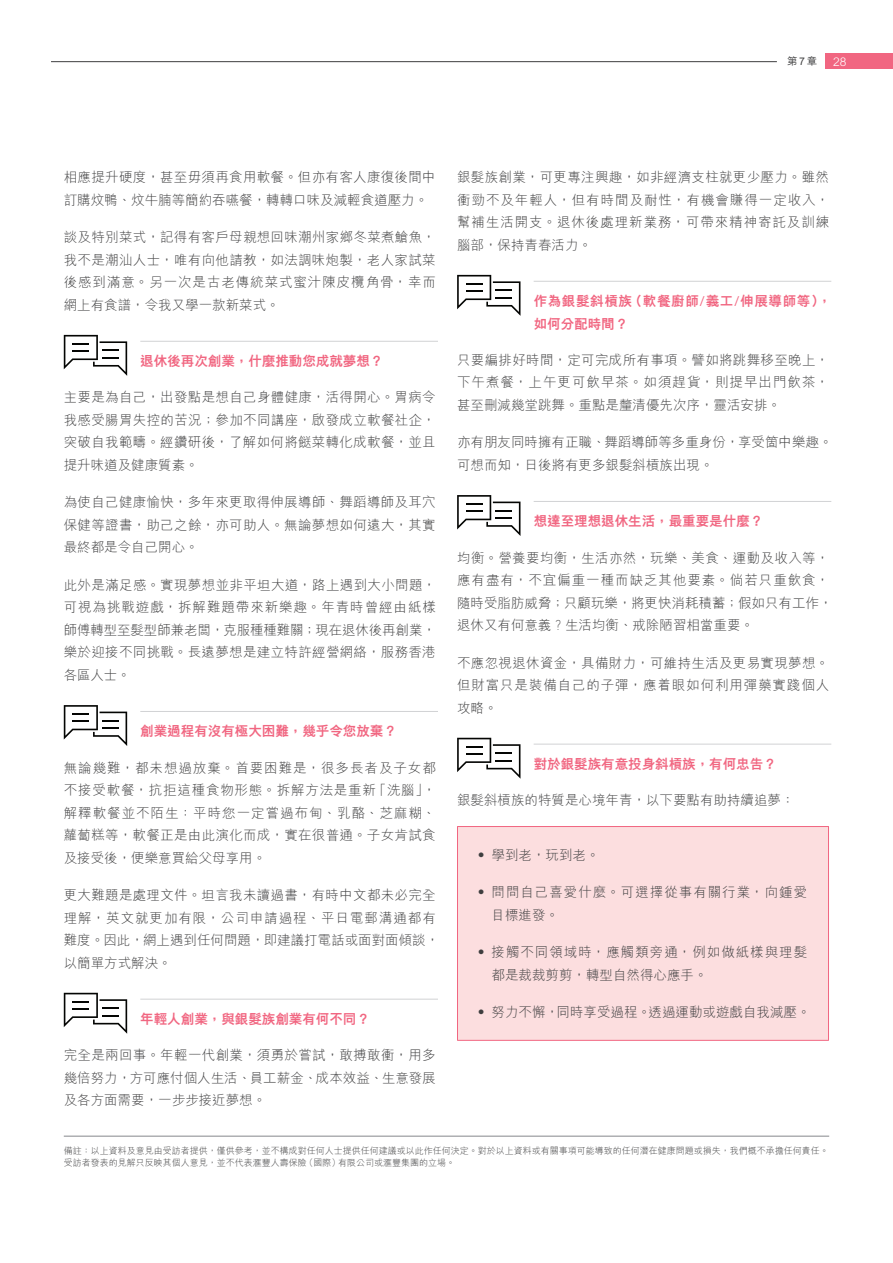
<style>
.page{position:relative;width:893px;height:1263px;background:#fff}
.page>*{position:absolute;margin:0;border:0;box-sizing:border-box;transform-origin:0 0}
.t1{font:300 13.5px/22.5px "M Hei H Kfor HSBC";letter-spacing:.025em;color:#3e3e3f;text-align:justify}
.t2{font:300 13.5px/22.5px "M Hei H Kfor HSBC";color:#3e3e3f}
.t3{font:800 13.5px "M Hei H Kfor HSBC";color:#f16681}
.t4{font:300 13.5px/22.5px "M Hei H Kfor HSBC";letter-spacing:.075em;color:#3e3e3f}
.t5{font:800 13.5px/22.5px "M Hei H Kfor HSBC";letter-spacing:.05em;color:#f16681}
.t6{font:300 12px "M Hei H Kfor HSBC";color:#fff}
.t7{font:500 10.5px "M Hei H Kfor HSBC";color:#3e3e3f}
.t8{font:300 9px/12px "M Hei H Kfor HSBC";color:#3e3e3f}
</style>
<div class="page">
<div style="left:825px;top:53px;width:68px;height:16px;background:#f16681"></div>
<hr style="left:51px;top:61px;width:726px;height:1px;background:#3e3e3f">
<hr style="left:140px;top:341px;width:298px;height:1px;background:#d1d2d4">
<svg style="left:64px;top:335px;width:63px;height:41px"></svg>
<hr style="left:140px;top:711px;width:298px;height:1px;background:#d1d2d4">
<svg style="left:64px;top:705px;width:63px;height:41px"></svg>
<hr style="left:140px;top:999px;width:298px;height:1px;background:#d1d2d4">
<svg style="left:64px;top:993px;width:63px;height:41px"></svg>
<hr style="left:534px;top:281px;width:297px;height:1px;background:#d1d2d4">
<svg style="left:457px;top:275px;width:63px;height:41px"></svg>
<hr style="left:534px;top:501px;width:297px;height:1px;background:#d1d2d4">
<svg style="left:457px;top:495px;width:63px;height:41px"></svg>
<hr style="left:534px;top:744px;width:297px;height:1px;background:#d1d2d4">
<svg style="left:457px;top:738px;width:63px;height:40px"></svg>
<div style="left:457px;top:826px;width:371px;height:214px;background:#fcdedf"></div>
<hr style="left:457px;top:826px;width:372px;height:1px;background:#f16681">
<hr style="left:457px;top:827px;width:1px;height:213px;background:#f16681">
<hr style="left:828px;top:827px;width:1px;height:213px;background:#f16681">
<hr style="left:457px;top:1040px;width:372px;height:1px;background:#f16681">
<hr style="left:64px;top:1135px;width:765px;height:2px;background:#939598">
<p class="t7" style="left:787px;top:53px;width:31px">第7章</p>
<p class="t6" style="left:833px;top:55px;width:15px">28</p>
<p class="t1" style="left:64px;top:166px;width:373px">相應提升硬度，甚至毋須再食用軟餐。但亦有客人康復後間中訂購炆鴨、炆牛腩等簡約吞嚥餐，轉轉口味及減輕食道壓力。</p>
<p class="t1" style="left:64px;top:226px;width:374px">談及特別菜式，記得有客戶母親想回味潮州家鄉冬菜煮䱽魚，我不是潮汕人士，唯有向他請教，如法調味炮製，老人家試菜後感到滿意。另一次是古老傳統菜式蜜汁陳皮欖角骨，幸而網上有食譜，令我又學一款新菜式。</p>
<p class="t3" style="left:140px;top:354px;width:245px">退休後再次創業，什麼推動您成就夢想？</p>
<p class="t1" style="left:64px;top:386px;width:373px">主要是為自己，出發點是想自己身體健康，活得開心。胃病令我感受腸胃失控的苦況；參加不同講座，啟發成立軟餐社企，突破自我範疇。經鑽研後，了解如何將餸菜轉化成軟餐，並且提升味道及健康質素。</p>
<p class="t1" style="left:64px;top:491px;width:373px">為使自己健康愉快，多年來更取得伸展導師、舞蹈導師及耳穴保健等證書，助己之餘，亦可助人。無論夢想如何遠大，其實最終都是令自己開心。</p>
<p class="t1" style="left:64px;top:573px;width:374px">此外是滿足感。實現夢想並非平坦大道，路上遇到大小問題，可視為挑戰遊戲，拆解難題帶來新樂趣。年青時曾經由紙樣師傅轉型至髮型師兼老闆，克服種種難關；現在退休後再創業，樂於迎接不同挑戰。長遠夢想是建立特許經營網絡，服務香港各區人士。</p>
<p class="t3" style="left:140px;top:724px;width:258px">創業過程有沒有極大困難，幾乎令您放棄？</p>
<p class="t1" style="left:64px;top:756px;width:374px">無論幾難，都未想過放棄。首要困難是，很多長者及子女都不接受軟餐，抗拒這種食物形態。拆解方法是重新「洗腦」，解釋軟餐並不陌生：平時您一定嘗過布甸、乳酪、芝麻糊、蘿蔔糕等，軟餐正是由此演化而成，實在很普通。子女肯試食及接受後，便樂意買給父母享用。</p>
<p class="t1" style="left:64px;top:884px;width:377px;text-align:left">更大難題是處理文件。坦言我未讀過書，有時中文都未必完全理解，英文就更加有限，公司申請過程、平日電郵溝通都有難度。因此，網上遇到任何問題，即建議打電話或面對面傾談，以簡單方式解決。</p>
<p class="t3" style="left:140px;top:1012px;width:231px">年輕人創業，與銀髮族創業有何不同？</p>
<p class="t1" style="left:64px;top:1044px;width:374px">完全是兩回事。年輕一代創業，須勇於嘗試，敢搏敢衝，用多幾倍努力，方可應付個人生活、員工薪金、成本效益、生意發展及各方面需要，一步步接近夢想。</p>
<p class="t1" style="left:457px;top:166px;width:374px">銀髮族創業，可更專注興趣，如非經濟支柱就更少壓力。雖然衝勁不及年輕人，但有時間及耐性，有機會賺得一定收入，幫補生活開支。退休後處理新業務，可帶來精神寄託及訓練腦部，保持青春活力。</p>
<p class="t5" style="left:534px;top:290px;width:299px">作為銀髮斜槓族（軟餐廚師/義工/伸展導師等），如何分配時間？</p>
<p class="t1" style="left:457px;top:348px;width:373px">只要編排好時間，定可完成所有事項。譬如將跳舞移至晚上，下午煮餐，上午更可飲早茶。如須趕貨，則提早出門飲茶，甚至刪減幾堂跳舞。重點是釐清優先次序，靈活安排。</p>
<p class="t2" style="left:457px;top:431px;width:377px">亦有朋友同時擁有正職、舞蹈導師等多重身份，享受箇中樂趣。可想而知，日後將有更多銀髮斜槓族出現。</p>
<p class="t3" style="left:534px;top:514px;width:231px">想達至理想退休生活，最重要是什麼？</p>
<p class="t2" style="left:457px;top:546px;width:377px">均衡。營養要均衡，生活亦然，玩樂、美食、運動及收入等，應有盡有，不宜偏重一種而缺乏其他要素。倘若只重飲食，隨時受脂肪威脅；只顧玩樂，將更快消耗積蓄；假如只有工作，退休又有何意義？生活均衡、戒除陋習相當重要。</p>
<p class="t1" style="left:457px;top:651px;width:374px">不應忽視退休資金，具備財力，可維持生活及更易實現夢想。但財富只是裝備自己的子彈，應着眼如何利用彈藥實踐個人攻略。</p>
<p class="t3" style="left:534px;top:757px;width:244px">對於銀髮族有意投身斜槓族，有何忠告？</p>
<p class="t2" style="left:457px;top:789px;width:339px">銀髮斜槓族的特質是心境年青，以下要點有助持續追夢：</p>
<p class="t1" style="left:474px;top:843px;width:127px">• 學到老，玩到老。</p>
<p class="t4" style="left:491px;top:881px;width:317px;text-indent:-17px">• 問問自己喜愛什麼。可選擇從事有關行業，向鍾愛目標進發。</p>
<p class="t4" style="left:491px;top:941px;width:317px;text-indent:-17px">• 接觸不同領域時，應觸類旁通，例如做紙樣與理髮都是裁裁剪剪，轉型自然得心應手。</p>
<p class="t2" style="left:474px;top:1001px;width:338px">• 努力不懈，同時享受過程。透過運動或遊戲自我減壓。</p>
<p class="t8" style="left:64px;top:1145px;width:767px">備註：以上資料及意見由受訪者提供，僅供參考，並不構成對任何人士提供任何建議或以此作任何決定。對於以上資料或有關事項可能導致的任何潛在健康問題或損失，我們概不承擔任何責任。受訪者發表的見解只反映其個人意見，並不代表滙豐人壽保險（國際）有限公司或滙豐集團的立場。</p>
</div>
